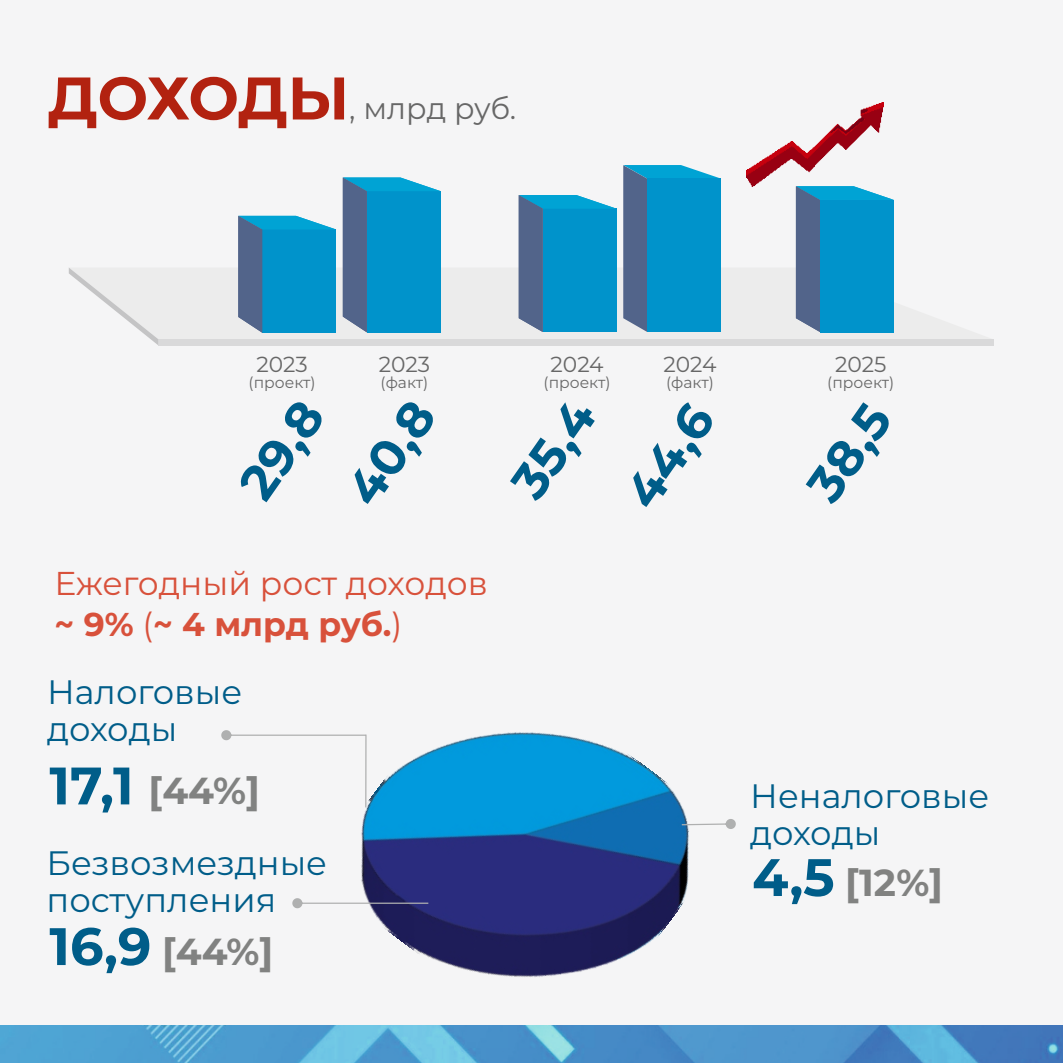
<style>
.page{position:relative;width:1063px;height:1063px;background:#f5f5f6}
.page>*{position:absolute;margin:0;border:0;box-sizing:border-box;transform-origin:0 0}
.t1{font:700 49.75px/91.2px "Montserrat";color:#005d89}
.t2{font:700 37.5px "Montserrat";color:#818281}
.t3{font:33.75px/37.2px "Montserrat";color:#005d89}
.t4{font:33px/41px "Montserrat";color:#d8513b}
.t5{font:30px "Montserrat";color:#676767}
.t6{font:21.75px "Montserrat";color:#676767}
.t7{font:15.5px "Montserrat";color:#676767}
.s1{font-weight:700;font-size:60px;color:#b22210}
.s2{font-weight:700}
.s3{font-size:52.75px;color:#005d89}
</style>
<div class="page">
<div style="left:158px;top:268px;width:736px;height:71px;background:#ececec"></div>
<div style="left:158px;top:339px;width:836px;height:6px;background:#d9d9da"></div>
<svg style="left:623px;top:165px;width:98px;height:167px;background:#527ca1"></svg>
<svg style="left:238px;top:216px;width:98px;height:117px;background:#1b8dbf"></svg>
<svg style="left:343px;top:178px;width:98px;height:154px;background:#198cbe"></svg>
<svg style="left:519px;top:195px;width:98px;height:137px;background:#198cbe"></svg>
<div style="left:647px;top:179px;width:74px;height:153px;background:#0093cb"></div>
<svg style="left:796px;top:188px;width:98px;height:144px;background:#188bbd"></svg>
<img style="left:746px;top:102px;width:138px;height:86px">
<svg style="left:69px;top:268px;width:89px;height:77px"></svg>
<img style="left:0;top:1026px;width:1063px;height:37px">
<img style="left:313px;top:732px;width:420px;height:329px">
<svg style="left:221px;top:730px;width:146px;height:77px"></svg>
<svg style="left:292px;top:898px;width:136px;height:10px"></svg>
<svg style="left:682px;top:819px;width:54px;height:10px"></svg>
<p class="t5" style="left:48px;top:90px;width:470px"><span class="s1">ДОХОДЫ</span>, млрд руб.</p>
<p class="t6" style="left:257px;top:351px;width:53px">2023</p>
<p class="t7" style="left:249px;top:373px;width:69px">(проект)</p>
<p class="t6" style="left:379px;top:351px;width:53px">2023</p>
<p class="t7" style="left:381px;top:373px;width:49px">(факт)</p>
<p class="t6" style="left:551px;top:351px;width:54px">2024</p>
<p class="t7" style="left:544px;top:373px;width:69px">(проект)</p>
<p class="t6" style="left:664px;top:351px;width:54px">2024</p>
<p class="t7" style="left:666px;top:373px;width:49px">(факт)</p>
<p class="t6" style="left:835px;top:351px;width:53px">2025</p>
<p class="t7" style="left:827px;top:373px;width:69px">(проект)</p>
<h1 class="t1" style="left:246px;top:421px;width:115px;text-indent:-57px;rotate:-55deg">29,8<br>40,8</h1>
<h1 class="t1" style="left:515px;top:417px;width:115px;line-height:99px;text-indent:-57px;rotate:-55deg">35,4<br>44,6</h1>
<h1 class="t1" style="left:781px;top:469px;width:107px;rotate:-55deg">38,5</h1>
<p class="t4" style="left:55px;top:563px;width:435px">Ежегодный рост доходов <span class="s2">~ 9%</span> (<span class="s2">~ 4 млрд руб.</span>)</p>
<p class="t3" style="left:47px;top:673px;width:197px">Налоговые доходы</p>
<p class="t2" style="left:49px;top:768px;width:212px"><span class="s3">17,1</span> [44%]</p>
<p class="t3" style="left:47px;top:844px;width:282px">Безвозмездные поступления</p>
<p class="t2" style="left:49px;top:929px;width:225px"><span class="s3">16,9</span> [44%]</p>
<p class="t3" style="left:750px;top:777px;width:241px">Неналоговые доходы</p>
<p class="t2" style="left:752px;top:860px;width:193px"><span class="s3">4,5</span> [12%]</p>
</div>
